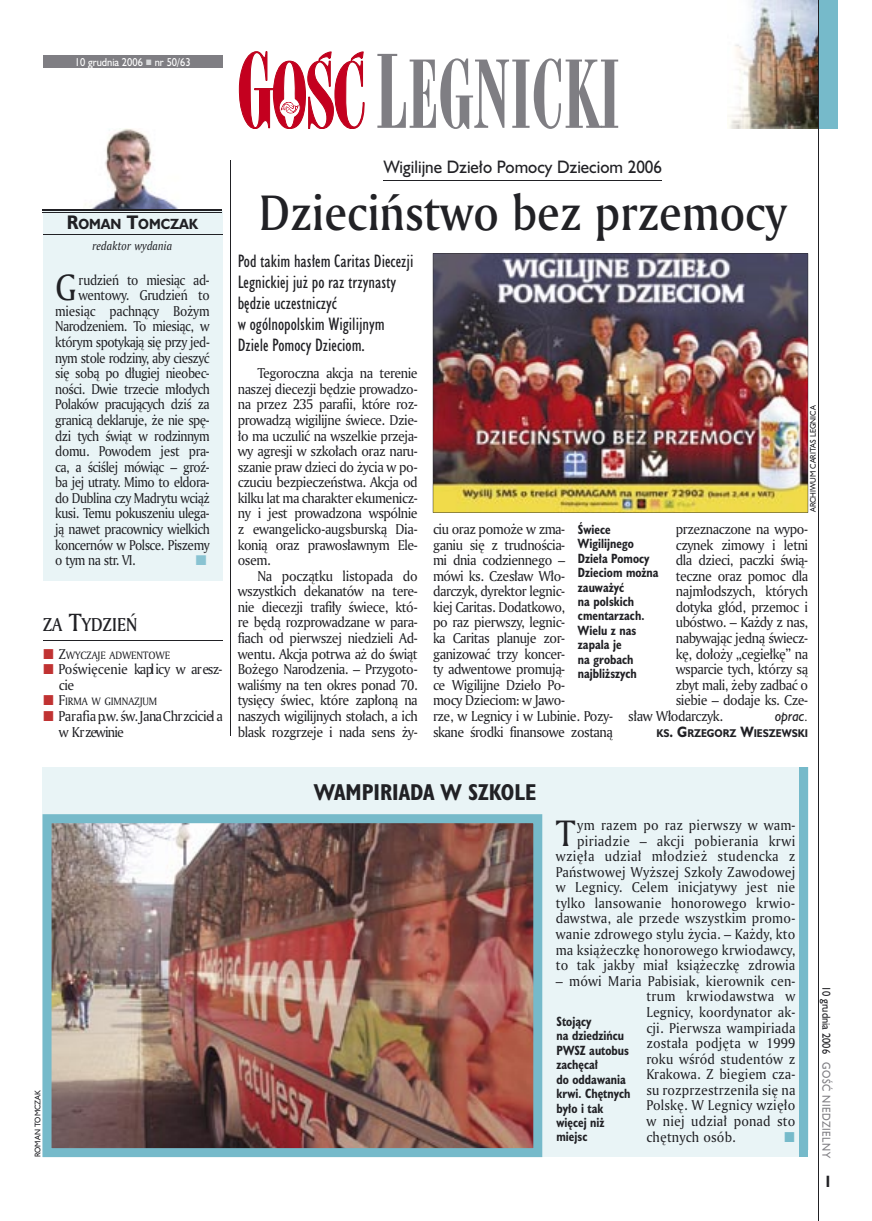
<style>
.page{position:relative;width:872px;height:1221px;background:#fff}
.page>*{position:absolute;margin:0;border:0;box-sizing:border-box;transform-origin:0 0}
.t1{font:90px "Modern 735 PL";color:#7f7e83;scale:.9 1}
.t2{font:48px "Amerigo Md PL";color:#212125;scale:.9 1}
.t3{font:35.55px "Amerigo PL";color:#212125;scale:.9 1}
.t4{font:35.55px "Amerigo PL";color:#212125;scale:.94 1}
.t5{font:700 21px "Humanst 521 Cn PL";color:#212125}
.t6{font:18px "Amerigo Md PL";color:#212125;scale:.9 1}
.t7{font:16.5px/21px "Humanst 521 Cn PL";color:#212125}
.t8{font:16.5px "Humanst 521 PL";color:#212125;scale:.94 1}
.t9{font:700 15px "Humanst 521 Cn PL";color:#212125;scale:.94 1}
.t10{font:13.8px/15.6px "Amerigo PL";letter-spacing:-.035em;color:#212125;text-align:justify;scale:.94 1}
.t11{font:13.8px "Amerigo PL";letter-spacing:-.035em;color:#212125;scale:.9 1}
.t12{font:13.8px/15.6px "Amerigo PL";letter-spacing:.01em;color:#212125;text-align:right;scale:.94 1}
.t13{font:13.8px/15.6px "Amerigo PL";letter-spacing:-.01em;color:#212125;scale:.94 1}
.t14{font:13.8px "Amerigo PL";letter-spacing:-.015em;color:#212125;scale:.9 1}
.t15{font:italic 13.8px "Humanst 521 PL";color:#212125;scale:.92 1}
.t16{font:700 13.5px "Humanst 521 PL";color:#212125;scale:.9 1}
.t17{font:700 12.3px/14.4px "Humanst 521 Cn PL";color:#212125;scale:.94 1}
.t18{font:italic 11.7px "Amerigo PL";color:#212125;scale:.94 1}
.t19{font:10.5px "Humanst 521 PL";color:#fff;scale:.9 1}
.t20{font:10.5px "Humanst 521 PL";letter-spacing:.05em;color:#7f7e83;scale:.9 1}
.t21{font:10.5px "Humanst 521 PL";color:#212125;scale:.9 1}
.t22{font:10.35px "Amerigo PL";letter-spacing:-.015em;color:#212125;scale:.94 1}
.t23{font:700 10.35px "Humanst 521 PL";color:#212125;scale:.9 1}
.t24{font:7.5px "Humanst 521 PL";color:#212125;scale:.94 1}
.s1{font-size:18px}
.s2{font-size:24px}
.s3{font-size:13.8px}
.s4{font-size:97.5px}
</style>
<div class="page">
<div style="left:43px;top:211px;width:179px;height:369px;background:#e9f4f6"></div>
<img style="left:728px;top:0;width:90px;height:129px">
<svg style="left:239px;top:51px;width:125px;height:78px"></svg>
<div style="left:43px;top:55px;width:179px;height:13px;background:#7f7e83"></div>
<hr style="left:230px;top:160px;width:1px;height:575px;background:#212125">
<div style="left:818px;top:0;width:19px;height:129px;background:#76baca"></div>
<hr style="left:818px;top:0;width:1px;height:1220px;background:#212125">
<img style="left:85px;top:129px;width:93px;height:80px">
<hr style="left:43px;top:209px;width:179px;height:2px;background:#212125">
<hr style="left:43px;top:212px;width:179px;height:1px;background:#212125">
<hr style="left:43px;top:234px;width:179px;height:1px;background:#212125">
<hr style="left:43px;top:639px;width:179px;height:1px;background:#212125">
<div style="left:43px;top:767px;width:765px;height:383px;background:#e9f4f6"></div>
<img style="left:43px;top:814px;width:499px;height:342px">
<div style="left:799px;top:767px;width:9px;height:389px;background:#76baca"></div>
<hr style="left:384px;top:180px;width:278px;height:1px;background:#212125">
<img style="left:433px;top:253px;width:375px;height:259px">
<p class="t19" style="left:75px;top:55px;width:130px">10 grudnia 2006 nr 50/63</p>
<p class="t16" style="left:67px;top:214px;width:148px"><span class="s1">R</span>OMAN <span class="s1">T</span>OMCZAK</p>
<p class="t18" style="left:93px;top:238px;width:86px">redaktor wydania</p>
<h3 class="t3" style="left:55px;top:264px;width:25px">G</h3>
<p class="t11" style="left:78px;top:270px;width:147px">rudzień to miesiąc ad-</p>
<p class="t11" style="left:78px;top:286px;width:147px">wentowy. Grudzień to</p>
<p class="t14" style="left:55px;top:302px;width:173px">miesiąc pachnący Bożym</p>
<p class="t11" style="left:55px;top:317px;width:173px">Narodzeniem. To miesiąc, w</p>
<p class="t11" style="left:55px;top:333px;width:173px">którym spotykają się przy jed-</p>
<p class="t11" style="left:55px;top:348px;width:173px">nym stole rodziny, aby cieszyć</p>
<p class="t11" style="left:55px;top:364px;width:173px">się sobą po długiej nieobec-</p>
<p class="t11" style="left:55px;top:379px;width:173px">ności. Dwie trzecie młodych</p>
<p class="t11" style="left:55px;top:395px;width:173px">Polaków pracujących dziś za</p>
<p class="t11" style="left:55px;top:411px;width:173px">granicą deklaruje, że nie spę-</p>
<p class="t11" style="left:55px;top:426px;width:173px">dzi tych świąt w rodzinnym</p>
<p class="t11" style="left:55px;top:442px;width:173px">domu. Powodem jest pra-</p>
<p class="t11" style="left:55px;top:457px;width:173px">ca, a ściślej mówiąc – groź-</p>
<p class="t11" style="left:55px;top:473px;width:173px">ba jej utraty. Mimo to eldora-</p>
<p class="t11" style="left:55px;top:488px;width:173px">do Dublina czy Madrytu wciąż</p>
<p class="t11" style="left:55px;top:504px;width:173px">kusi. Temu pokuszeniu ulega-</p>
<p class="t11" style="left:55px;top:520px;width:173px">ją nawet pracownicy wielkich</p>
<p class="t11" style="left:55px;top:535px;width:173px">koncernów w Polsce. Piszemy</p>
<p class="t11" style="left:55px;top:551px;width:91px">o tym na str. VI.</p>
<h3 class="t6" style="left:43px;top:612px;width:107px">ZA <span class="s2">T</span>YDZIEŃ</h3>
<p class="t22" style="left:58px;top:648px;width:120px"><span class="s3">Z</span>WYCZAJE ADWENTOWE</p>
<p class="t13" style="left:58px;top:661px;width:176px">Poświęcenie kaplicy w aresz&shy;cie</p>
<p class="t22" style="left:58px;top:694px;width:107px"><span class="s3">F</span>IRMA W GIMNAZJUM</p>
<p class="t10" style="left:58px;top:707px;width:176px">Parafia p.w. św. Jana Chrzciciela w Krzewinie</p>
<h1 class="t1" style="left:375px;top:39px;width:274px"><span class="s4">L</span>EGNICKI</h1>
<p class="t8" style="left:384px;top:156px;width:298px">Wigilijne Dzieło Pomocy Dzieciom 2006</p>
<h2 class="t2" style="left:259px;top:180px;width:587px">Dzieciństwo bez przemocy</h2>
<p class="t7" style="left:238px;top:250px;width:177px">Pod takim hasłem Caritas Diecezji<br>Legnickiej już po raz trzynasty będzie uczestniczyć<br>w ogólnopolskim Wigilijnym<br>Dziele Pomocy Dzieciom.</p>
<p class="t10" style="left:238px;top:365px;width:193px;text-indent:20px">Tegoroczna akcja na terenie naszej diecezji będzie prowadzo&shy;na przez 235 parafii, które roz&shy;prowadzą wigilijne świece. Dzie&shy;ło ma uczulić na wszelkie przeja&shy;wy agresji w szkołach oraz naru&shy;szanie praw dzieci do życia w po&shy;czuciu bezpieczeństwa. Akcja od kilku lat ma charakter ekumenicz&shy;ny i jest prowadzona wspólnie z ewangelicko-augsburską Dia&shy;konią oraz prawosławnym Ele&shy;osem.</p>
<p class="t10" style="left:238px;top:567px;width:193px;text-indent:20px">Na początku listopada do wszystkich dekanatów na tere&shy;nie diecezji trafiły świece, któ&shy;re będą rozprowadzane w para&shy;fiach od pierwszej niedzieli Ad&shy;wentu. Akcja potrwa aż do świąt Bożego Narodzenia. – Przygoto&shy;waliśmy na ten okres ponad 70. tysięcy świec, które zapłoną na naszych wigilijnych stołach, a ich blask rozgrzeje i nada sens ży-</p>
<p class="t24" style="left:807px;top:512px;width:115px;rotate:-90deg">ARCHIWUM CARITAS LEGNICA</p>
<p class="t17" style="left:578px;top:522px;width:87px">Świece<br>Wigilijnego<br>Dzieła Pomocy<br>Dzieciom można zauważyć<br>na polskich cmentarzach.<br>Wielu z nas zapala je<br>na grobach najbliższych</p>
<p class="t10" style="left:433px;top:521px;width:193px;text-align:left">ciu oraz pomoże w zma-<br>ganiu się z trudnościa-<br>mi dnia codziennego –<br>mówi ks. Czesław Wło&shy;darczyk, dyrektor legnic-<br>kiej Caritas. Dodatkowo,<br>po raz pierwszy, legnic-<br>ka Caritas planuje zor&shy;ganizować trzy koncer-<br>ty adwentowe promują-<br>ce Wigilijne Dzieło Po-<br>mocy Dzieciom: w Jawo-<br>rze, w Legnicy i w Lubinie. Pozy&shy;skane środki finansowe zostaną</p>
<p class="t10" style="left:676px;top:521px;width:142px">przeznaczone na wypo-</p>
<p class="t10" style="left:676px;top:536px;width:142px">czynek zimowy i letni</p>
<p class="t10" style="left:676px;top:552px;width:142px">dla dzieci, paczki świą-</p>
<p class="t10" style="left:676px;top:567px;width:142px">teczne oraz pomoc dla</p>
<p class="t10" style="left:676px;top:583px;width:142px">najmłodszych, których</p>
<p class="t10" style="left:676px;top:598px;width:142px">dotyka głód, przemoc i</p>
<p class="t10" style="left:676px;top:614px;width:142px">ubóstwo. – Każdy z nas,</p>
<p class="t10" style="left:676px;top:630px;width:142px">nabywając jedną świecz-</p>
<p class="t10" style="left:676px;top:645px;width:142px">kę, dołoży „cegiełkę” na</p>
<p class="t10" style="left:676px;top:661px;width:142px">wsparcie tych, którzy są</p>
<p class="t10" style="left:676px;top:676px;width:142px">zbyt mali, żeby zadbać o</p>
<p class="t10" style="left:676px;top:692px;width:142px">siebie – dodaje ks. Cze-</p>
<p class="t10" style="left:628px;top:707px;width:102px">sław Włodarczyk.</p>
<p class="t15" style="left:775px;top:706px;width:37px">oprac.</p>
<p class="t23" style="left:656px;top:725px;width:170px">KS<span class="s3">. G</span>RZEGORZ <span class="s3">W</span>IESZEWSKI</p>
<p class="t24" style="left:33px;top:1157px;width:73px;rotate:-90deg">ROMAN TOMCZAK</p>
<h3 class="t5" style="left:314px;top:777px;width:224px">WAMPIRIADA W SZKOLE</h3>
<p class="t12" style="left:556px;top:816px;width:256px">ym razem po raz pierwszy w wam&shy;piriadzie – akcji pobierania krwi wzięła udział młodzież studencka z Państwowej Wyższej Szkoły Zawodowej w Legnicy. Celem inicjatywy jest nie tylko lansowanie honorowego krwio&shy;dawstwa, ale przede wszystkim promo&shy;wanie zdrowego stylu życia. – Każdy, kto ma książeczkę honorowego krwiodawcy, to tak jakby miał książeczkę zdrowia</p>
<p class="t10" style="left:646px;top:972px;width:160px;text-indent:-91px">– mówi Maria Pabisiak, kierownik cen&shy;trum krwiodawstwa w Legnicy, koordynator ak&shy;cji. Pierwsza wampiriada została podjęta w 1999 roku wśród studentów z Krakowa. Z biegiem cza&shy;su rozprzestrzeniła się na Polskę. W Legnicy wzięło w niej udział ponad sto chętnych osób.</p>
<h3 class="t4" style="left:556px;top:809px;width:22px">T</h3>
<p class="t17" style="left:556px;top:1013px;width:80px">Stojący<br>na dziedzińcu<br>PWSZ autobus zachęcał<br>do oddawania krwi. Chętnych było i tak więcej niż miejsc</p>
<p class="t21" style="left:833px;top:985px;width:77px;rotate:90deg">10 grudnia 2006</p>
<p class="t20" style="left:833px;top:1062px;width:108px;rotate:90deg">GOŚĆ NIEDZIELNY</p>
<p class="t9" style="left:825px;top:1171px;width:6px">I</p>
</div>
